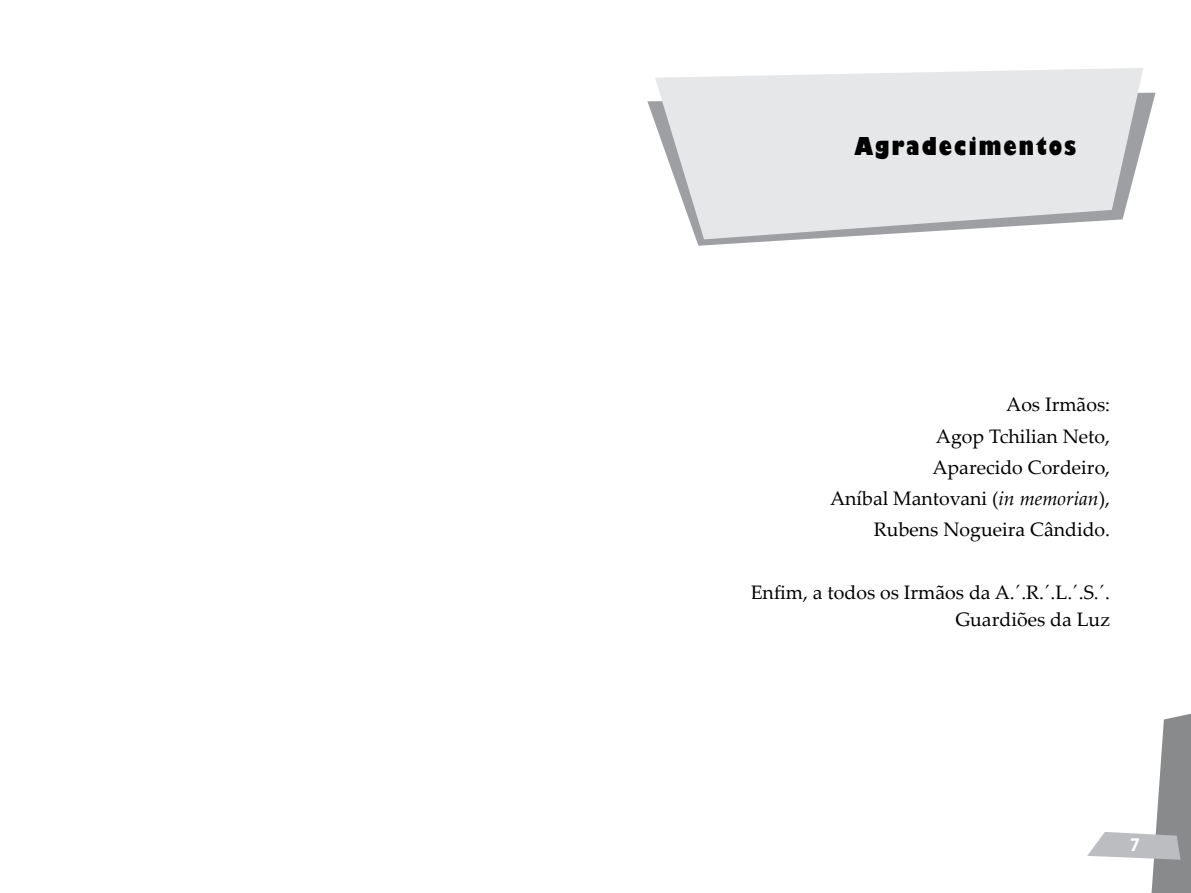
<style>
.page{position:relative;width:1191px;height:893px;background:#fff}
.page>*{position:absolute;margin:0;border:0;box-sizing:border-box;transform-origin:0 0}
.t1{font:800 condensed 24px "Gill Sans";letter-spacing:.075em;color:#000;scale:1.16 1}
.t2{font:19.5px/31.2px "Palatino Linotype";color:#000;text-align:right}
.t3{font:700 19.5px "Myriad Pro";color:#fff;scale:.9 1}
.s1{font-style:italic}
</style>
<div class="page">
<svg style="left:647px;top:93px;width:508px;height:153px"></svg>
<svg style="left:655px;top:68px;width:488px;height:171px;background:#e3e4e5"></svg>
<svg style="left:1087px;top:714px;width:104px;height:179px"></svg>
<p class="t1" style="left:854px;top:131px;width:193px">Agradecimentos</p>
<p class="t2" style="left:830px;top:388px;width:282px">Aos Irmãos:<br>Agop Tchilian Neto,<br>Aparecido Cordeiro,<br>Aníbal Mantovani (<span class="s1">in memorian</span>),<br>Rubens Nogueira Cândido.</p>
<p class="t2" style="left:750px;top:578px;width:361px;line-height:27px">Enfim, a todos os Irmãos da A.´.R.´.L.´.S.´.<br>Guardiões da Luz</p>
<p class="t3" style="left:1130px;top:832px;width:12px">7</p>
</div>
